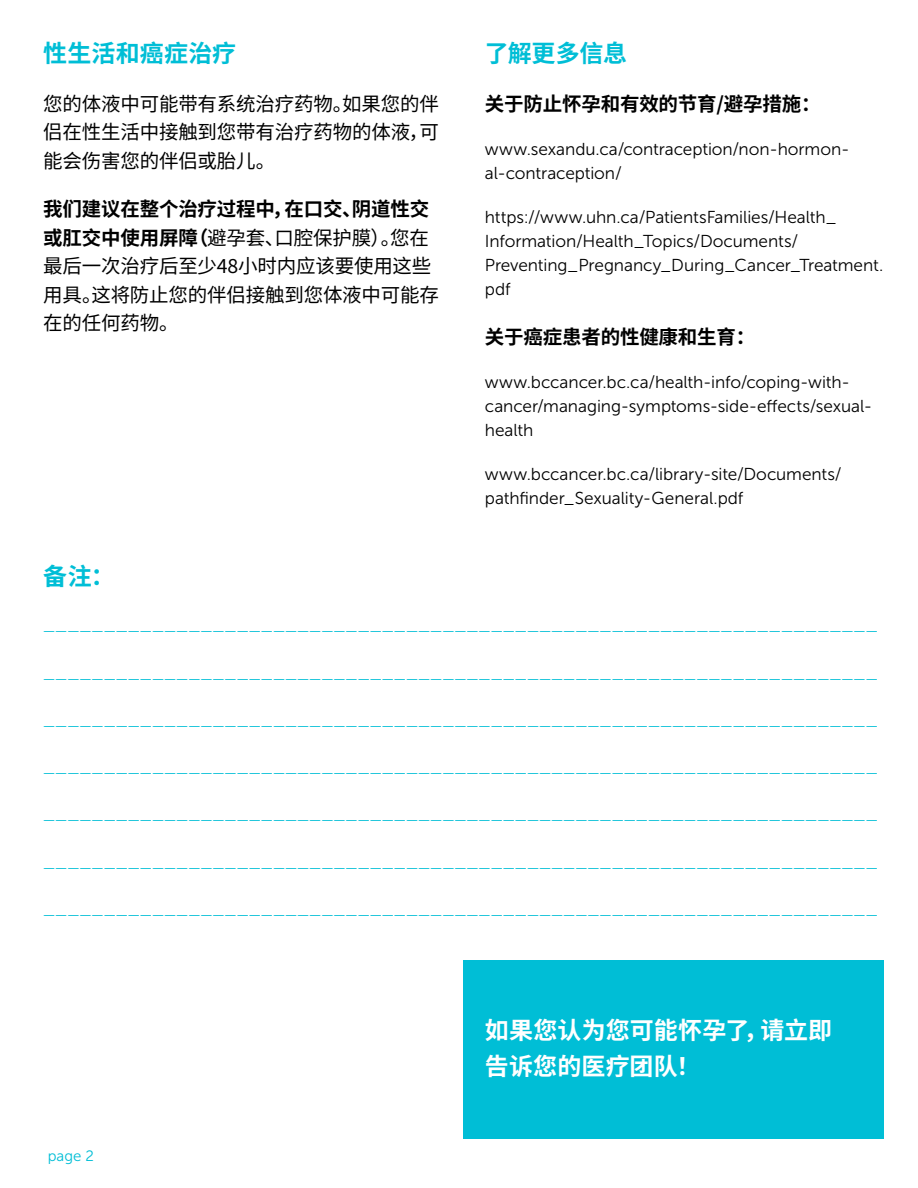
<style>
.page{position:relative;width:918px;height:1188px;background:#fff}
.page>*{position:absolute;margin:0;border:0;box-sizing:border-box;transform-origin:0 0}
.t1{font:700 24px/36px "Noto Sans SC";letter-spacing:.005em;color:#fff}
.t2{font:700 24px "Noto Sans SC";letter-spacing:.005em;color:#00bed6}
.t3{font:21px "Museo Sans 100";color:#00bed6}
.t4{font:19.5px/28.5px "Noto Sans SC";letter-spacing:-.01em;color:#000;text-align:justify}
.t5{font:700 19.5px "Noto Sans SC";letter-spacing:-.01em;color:#000}
.t6{font:17.25px/24px "Museo Sans 300";letter-spacing:-.005em;color:#000}
.t7{font:15px "Museo Sans 300";color:#00bed6}
.s1{font-weight:700}
</style>
<div class="page">
<div style="left:463px;top:960px;width:420px;height:178px;background:#00bed6"></div>
<p class="t2" style="left:43px;top:40px;width:195px">性生活和癌症治疗</p>
<p class="t4" style="left:43px;top:90px;width:397px">您的体液中可能带有系统治疗药物。如果您的伴侣在性生活中接触到您带有治疗药物的体液，可能会伤害您的伴侣或胎儿。</p>
<p class="t4" style="left:43px;top:195px;width:397px;text-align:left"><span class="s1">我们建议在整个治疗过程中，在口交、阴道性交或肛交中使用屏障（</span>避孕套、口腔保护膜）。您在最后一次治疗后至少48小时内应该要使用这些用具。这将防止您的伴侣接触到您体液中可能存在的任何药物。</p>
<p class="t2" style="left:43px;top:562px;width:73px">备注：</p>
<p class="t2" style="left:485px;top:40px;width:144px">了解更多信息</p>
<p class="t5" style="left:485px;top:92px;width:337px">关于防止怀孕和有效的节育/避孕措施：</p>
<p class="t6" style="left:485px;top:137px;width:366px">www.sexandu.ca/contraception/non-hormon&shy;al-contraception/</p>
<p class="t6" style="left:485px;top:205px;width:400px">https://www.uhn.ca/PatientsFamilies/Health_ Information/Health_Topics/Documents/ Preventing_Pregnancy_During_Cancer_Treatment. pdf</p>
<p class="t5" style="left:485px;top:326px;width:272px">关于癌症患者的性健康和生育：</p>
<p class="t6" style="left:485px;top:370px;width:389px">www.bccancer.bc.ca/health-info/coping-with&shy;cancer/managing-symptoms-side-effects/sexual&shy;health</p>
<p class="t6" style="left:485px;top:462px;width:358px">www.bccancer.bc.ca/library-site/Documents/ pathfinder_Sexuality-General.pdf</p>
<p class="t3" style="left:43px;top:613px;width:836px">_____________________________________________________________________</p>
<p class="t3" style="left:43px;top:660px;width:836px">_____________________________________________________________________</p>
<p class="t3" style="left:43px;top:708px;width:836px">_____________________________________________________________________</p>
<p class="t3" style="left:43px;top:755px;width:836px">_____________________________________________________________________</p>
<p class="t3" style="left:43px;top:802px;width:836px">_____________________________________________________________________</p>
<p class="t3" style="left:43px;top:849px;width:836px">_____________________________________________________________________</p>
<p class="t3" style="left:43px;top:897px;width:836px">_____________________________________________________________________</p>
<p class="t7" style="left:48px;top:1148px;width:48px">page 2</p>
<p class="t1" style="left:485px;top:1013px;width:349px">如果您认为您可能怀孕了，请立即告诉您的医疗团队！</p>
</div>
